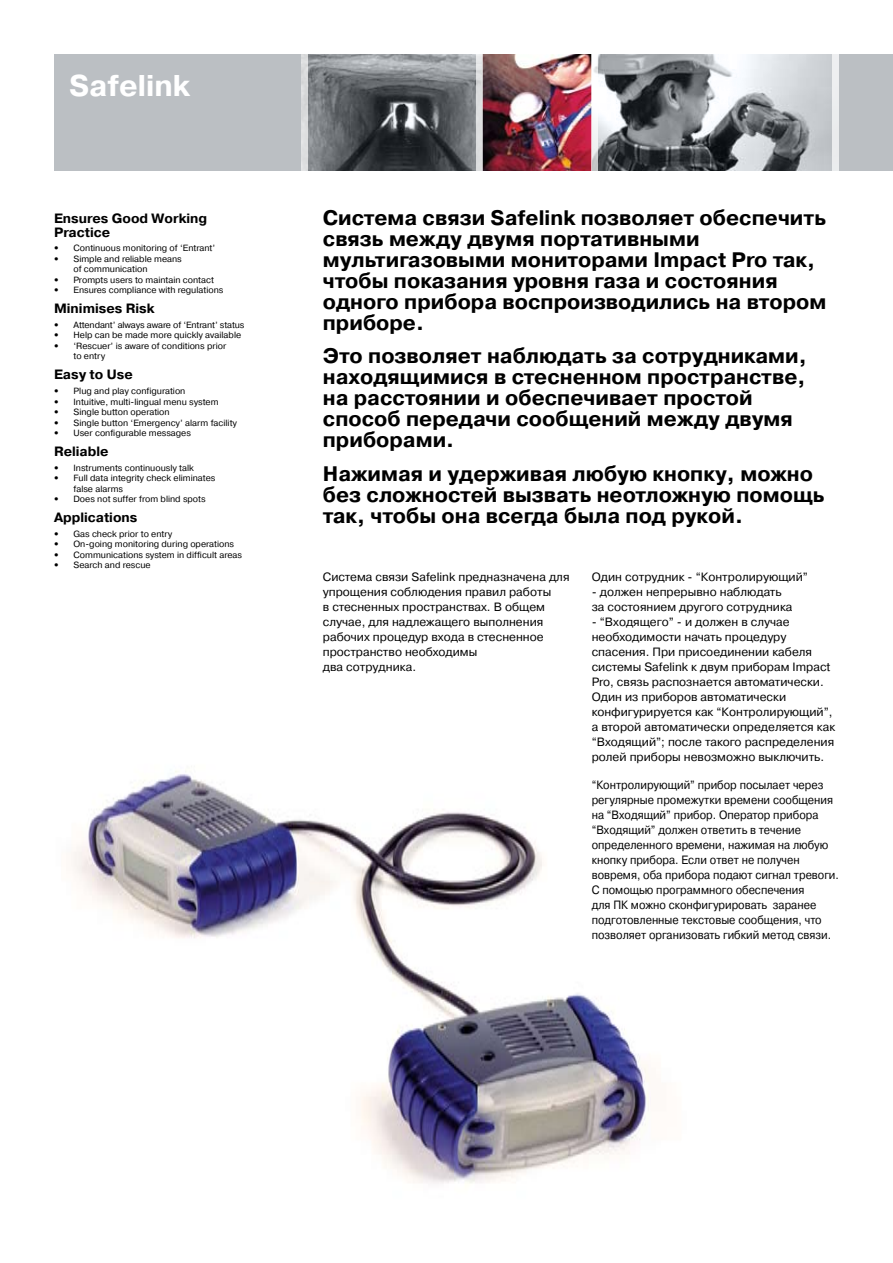
<style>
.page{position:relative;width:893px;height:1263px;background:#fff}
.page>*{position:absolute;margin:0;border:0;box-sizing:border-box;transform-origin:0 0}
.t1{font:30px "Pragmatica Bold OR";color:#fff}
.t2{font:21px/21px "Pragmatica Bold OR";color:#000}
.t3{font:13.5px/13.5px "Pragmatica Bold OR";color:#000}
.t4{font:12px/15px "Pragmatica Book OR";color:#000}
.t5{font:12px/15px "Pragmatica Book OR";color:#000;scale:.92 1}
.t6{font:9px/10.5px "Pragmatica Book OR";color:#000}
.s1{font-family:"Helvetica Neue LT"}
</style>
<div class="page">
<div style="left:54px;top:54px;width:839px;height:116px;background:#bbbfc3"></div>
<img style="left:308px;top:54px;width:168px;height:116px">
<svg style="left:598px;top:54px;width:234px;height:116px;background:#919598"></svg>
<img style="left:483px;top:54px;width:109px;height:116px">
<div style="left:832px;top:52px;width:7px;height:121px;background:#ebedee"></div>
<svg style="left:476px;top:54px;width:7px;height:117px"></svg>
<svg style="left:592px;top:54px;width:6px;height:117px"></svg>
<img style="left:71px;top:771px;width:579px;height:413px">
<svg style="left:301px;top:54px;width:7px;height:117px"></svg>
<h1 class="t1" style="left:69px;top:69px;width:123px">Safelink</h1>
<p class="t3" style="left:54px;top:212px;width:155px">Ensures Good Working<br>Practice</p>
<p class="t6" style="left:54px;top:243px;width:163px"><span class="s1">•</span> Continuous monitoring of ‘Entrant’</p>
<p class="t6" style="left:73px;top:254px;width:110px;text-indent:-19px"><span class="s1">•</span> Simple and reliable means of communication</p>
<p class="t6" style="left:54px;top:275px;width:161px"><span class="s1">•</span> Prompts users to maintain contact</p>
<p class="t6" style="left:54px;top:285px;width:171px"><span class="s1">•</span> Ensures compliance with regulations</p>
<p class="t3" style="left:54px;top:302px;width:102px">Minimises Risk</p>
<p class="t6" style="left:54px;top:320px;width:192px"><span class="s1">•</span> Attendant’ always aware of ‘Entrant’ status</p>
<p class="t6" style="left:54px;top:330px;width:189px"><span class="s1">•</span> Help can be made more quickly available</p>
<p class="t6" style="left:73px;top:341px;width:154px;text-indent:-19px"><span class="s1">•</span> ‘Rescuer’ is aware of conditions prior to entry</p>
<p class="t3" style="left:54px;top:368px;width:80px">Easy to Use</p>
<p class="t6" style="left:54px;top:386px;width:133px"><span class="s1">•</span> Plug and play configuration</p>
<p class="t6" style="left:54px;top:396px;width:166px"><span class="s1">•</span> Intuitive, multi-lingual menu system</p>
<p class="t6" style="left:54px;top:407px;width:117px"><span class="s1">•</span> Single button operation</p>
<p class="t6" style="left:54px;top:417px;width:185px"><span class="s1">•</span> Single button ‘Emergency’ alarm facility</p>
<p class="t6" style="left:54px;top:428px;width:138px"><span class="s1">•</span> User configurable messages</p>
<p class="t3" style="left:54px;top:445px;width:56px">Reliable</p>
<p class="t6" style="left:54px;top:462px;width:141px"><span class="s1">•</span> Instruments continuously talk</p>
<p class="t6" style="left:73px;top:473px;width:143px;text-indent:-19px"><span class="s1">•</span> Full data integrity check eliminates false alarms</p>
<p class="t6" style="left:54px;top:494px;width:153px"><span class="s1">•</span> Does not suffer from blind spots</p>
<p class="t3" style="left:54px;top:511px;width:85px">Applications</p>
<p class="t6" style="left:54px;top:529px;width:120px"><span class="s1">•</span> Gas check prior to entry</p>
<p class="t6" style="left:54px;top:539px;width:182px"><span class="s1">•</span> On-going monitoring during operations</p>
<p class="t6" style="left:54px;top:550px;width:190px"><span class="s1">•</span> Communications system in difficult areas</p>
<p class="t6" style="left:54px;top:560px;width:98px"><span class="s1">•</span> Search and rescue</p>
<h2 class="t2" style="left:323px;top:207px;width:505px">Система связи Safelink позволяет обеспечить связь между двумя портативными мультигазовыми мониторами Impact Pro так, чтобы показания уровня газа и состояния одного прибора воспроизводились на втором приборе.</h2>
<h2 class="t2" style="left:323px;top:346px;width:485px">Это позволяет наблюдать за сотрудниками, находящимися в стесненном пространстве, на расстоянии и обеспечивает простой способ передачи сообщений между двумя приборами.</h2>
<h2 class="t2" style="left:323px;top:464px;width:503px">Нажимая и удерживая любую кнопку, можно без сложностей вызвать неотложную помощь так, чтобы она всегда была под рукой.</h2>
<p class="t4" style="left:323px;top:570px;width:248px">Система связи Safelink предназначена для упрощения соблюдения правил работы<br>в стесненных пространствах. В общем случае, для надлежащего выполнения рабочих процедур входа в стесненное пространство необходимы<br>два сотрудника.</p>
<p class="t4" style="left:592px;top:570px;width:218px">Один сотрудник - “Контролирующий”</p>
<p class="t4" style="left:592px;top:585px;width:202px">- должен непрерывно наблюдать за состоянием другого сотрудника</p>
<p class="t4" style="left:592px;top:615px;width:245px">- “Входящего” - и должен в случае необходимости начать процедуру спасения. При присоединении кабеля системы Safelink к двум приборам Impact Pro, связь распознается автоматически.<br>Один из приборов автоматически конфигурируется как “Контролирующий”, а второй автоматически определяется как “Входящий”; после такого распределения ролей приборы невозможно выключить.</p>
<p class="t5" style="left:592px;top:777px;width:270px">“Контролирующий” прибор посылает через регулярные промежутки времени сообщения на “Входящий” прибор. Оператор прибора “Входящий” должен ответить в течение определенного времени, нажимая на любую кнопку прибора. Если ответ не получен вовремя, оба прибора подают сигнал тревоги.<br>С помощью программного обеспечения<br>для ПК можно сконфигурировать заранее подготовленные текстовые сообщения, что позволяет организовать гибкий метод связи.</p>
</div>
